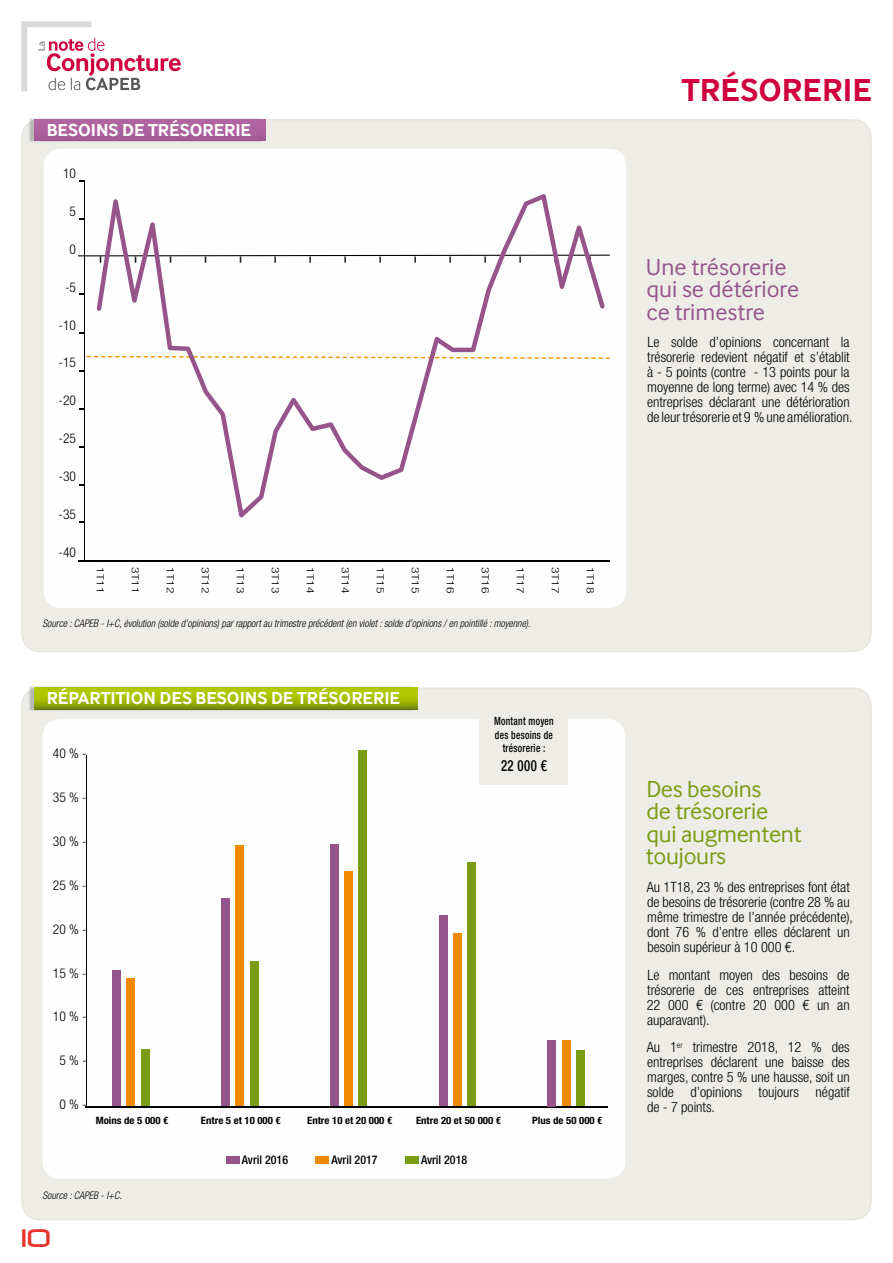
<style>
.page{position:relative;width:893px;height:1263px;background:#fff}
.page>*{position:absolute;margin:0;border:0;box-sizing:border-box;transform-origin:0 0}
.t1{font:700 33px "Inter Face";letter-spacing:.005em;color:#cf003d}
.t2{font:30px "Neuropol";color:#e5352c}
.t3{font:24px/22.5px "Inter Face";letter-spacing:-.01em;color:#7a9c13}
.t4{font:24px/22.5px "Inter Face";color:#96558a}
.t5{font:700 18px "Inter Face";color:#fff}
.t6{font:500 condensed 15.3px "Helvetica Neue LT Std";color:#000;scale:.83 1}
.t7{font:300 condensed 14.25px/15px "Helvetica Neue LT Std";color:#000}
.t8{font:300 condensed 13.5px "Helvetica Neue LT Std";color:#000}
.t9{font:500 condensed 12px "Helvetica Neue LT Std";color:#000}
.t10{font:500 condensed 11.25px/13.6px "Helvetica Neue LT Std";letter-spacing:.03em;color:#000;text-align:center;scale:.83 1}
.t11{font:italic 300 condensed 10.5px "Helvetica Neue LT Std";color:#000;scale:.95 1}
.t12{font:700 condensed 10.2px "Helvetica Neue LT Std";color:#000;scale:1.07 1}
.t13{font:300 condensed 10.2px "Helvetica Neue LT Std";letter-spacing:.03em;color:#000;scale:1.33 1}
.t14{font:900 condensed 8.7px "Helvetica Neue LT Std";color:#000;scale:2.25 1}
</style>
<div class="page">
<div style="left:21px;top:687px;width:851px;height:533px;background:#edece7"></div>
<div style="left:43px;top:719px;width:582px;height:459px;background:#fefefe;border-radius:17px"></div>
<div style="left:21px;top:119px;width:851px;height:533px;background:#edece7"></div>
<div style="left:44px;top:149px;width:582px;height:459px;background:#fefefe;border-radius:17px"></div>
<svg style="left:21px;top:21px;width:160px;height:70px"></svg>
<img style="left:28px;top:125px;width:234px;height:18px">
<img style="left:28px;top:119px;width:6px;height:6px">
<div style="left:34px;top:119px;width:231px;height:22px;background:linear-gradient(to right,#ab619c,#ab619c)"></div>
<img style="left:28px;top:693px;width:387px;height:18px">
<svg style="left:34px;top:687px;width:383px;height:22px;background:#a0b701"></svg>
<div style="left:480px;top:703px;width:88px;height:82px;background:#edece7"></div>
<hr style="left:84px;top:181px;width:1px;height:380px;background:#000">
<hr style="left:78px;top:560px;width:532px;height:1px;background:#000">
<svg style="left:78px;top:255px;width:532px;height:1px"></svg>
<svg style="left:87px;top:356px;width:523px;height:3px"></svg>
<svg style="left:97px;top:194px;width:508px;height:324px"></svg>
<hr style="left:86px;top:755px;width:1px;height:352px;background:#000">
<hr style="left:86px;top:1106px;width:522px;height:1px;background:#000">
<div style="left:112px;top:970px;width:9px;height:136px;background:#96558a"></div>
<div style="left:126px;top:978px;width:9px;height:128px;background:#f08a00"></div>
<div style="left:141px;top:1049px;width:9px;height:57px;background:#7a9c13"></div>
<div style="left:221px;top:898px;width:9px;height:208px;background:#96558a"></div>
<div style="left:235px;top:845px;width:9px;height:261px;background:#f08a00"></div>
<div style="left:250px;top:962px;width:8px;height:144px;background:#7a9c13"></div>
<div style="left:330px;top:844px;width:9px;height:262px;background:#96558a"></div>
<div style="left:344px;top:871px;width:9px;height:235px;background:#f08a00"></div>
<div style="left:358px;top:750px;width:9px;height:356px;background:#7a9c13"></div>
<div style="left:439px;top:916px;width:8px;height:190px;background:#96558a"></div>
<div style="left:453px;top:934px;width:9px;height:172px;background:#f08a00"></div>
<div style="left:467px;top:863px;width:9px;height:243px;background:#7a9c13"></div>
<div style="left:547px;top:1040px;width:9px;height:66px;background:#96558a"></div>
<div style="left:562px;top:1040px;width:9px;height:66px;background:#f08a00"></div>
<div style="left:576px;top:1050px;width:9px;height:56px;background:#7a9c13"></div>
<div style="left:226px;top:1156px;width:13px;height:8px;background:#96558a"></div>
<div style="left:316px;top:1156px;width:13px;height:8px;background:#f08a00"></div>
<div style="left:405px;top:1156px;width:14px;height:8px;background:#7a9c13"></div>
<p class="t5" style="left:47px;top:119px;width:206px">BESOINS DE TRÉSORERIE</p>
<p class="t8" style="left:63px;top:165px;width:14px">10</p>
<p class="t8" style="left:70px;top:203px;width:8px">5</p>
<p class="t8" style="left:70px;top:241px;width:8px">0</p>
<p class="t8" style="left:65px;top:279px;width:12px">-5</p>
<p class="t8" style="left:59px;top:317px;width:19px">-10</p>
<p class="t8" style="left:59px;top:355px;width:19px">-15</p>
<p class="t8" style="left:59px;top:393px;width:19px">-20</p>
<p class="t8" style="left:59px;top:431px;width:19px">-25</p>
<p class="t8" style="left:59px;top:469px;width:19px">-30</p>
<p class="t8" style="left:59px;top:507px;width:19px">-35</p>
<p class="t8" style="left:59px;top:545px;width:19px">-40</p>
<p class="t14" style="left:107px;top:256px;width:5px;rotate:90deg">-</p>
<p class="t14" style="left:142px;top:256px;width:5px;rotate:90deg">-</p>
<p class="t14" style="left:176px;top:256px;width:5px;rotate:90deg">-</p>
<p class="t14" style="left:211px;top:256px;width:5px;rotate:90deg">-</p>
<p class="t14" style="left:246px;top:256px;width:5px;rotate:90deg">-</p>
<p class="t14" style="left:281px;top:256px;width:5px;rotate:90deg">-</p>
<p class="t14" style="left:316px;top:256px;width:5px;rotate:90deg">-</p>
<p class="t14" style="left:351px;top:256px;width:5px;rotate:90deg">-</p>
<p class="t14" style="left:386px;top:256px;width:5px;rotate:90deg">-</p>
<p class="t14" style="left:421px;top:256px;width:5px;rotate:90deg">-</p>
<p class="t14" style="left:456px;top:256px;width:5px;rotate:90deg">-</p>
<p class="t14" style="left:491px;top:256px;width:5px;rotate:90deg">-</p>
<p class="t14" style="left:526px;top:256px;width:5px;rotate:90deg">-</p>
<p class="t14" style="left:561px;top:256px;width:5px;rotate:90deg">-</p>
<p class="t14" style="left:596px;top:256px;width:5px;rotate:90deg">-</p>
<p class="t13" style="left:106px;top:567px;width:22px;rotate:90deg">1T11</p>
<p class="t13" style="left:141px;top:567px;width:22px;rotate:90deg">3T11</p>
<p class="t13" style="left:176px;top:567px;width:22px;rotate:90deg">1T12</p>
<p class="t13" style="left:211px;top:567px;width:22px;rotate:90deg">3T12</p>
<p class="t13" style="left:246px;top:567px;width:22px;rotate:90deg">1T13</p>
<p class="t13" style="left:281px;top:567px;width:22px;rotate:90deg">3T13</p>
<p class="t13" style="left:316px;top:567px;width:22px;rotate:90deg">1T14</p>
<p class="t13" style="left:351px;top:567px;width:22px;rotate:90deg">3T14</p>
<p class="t13" style="left:386px;top:567px;width:22px;rotate:90deg">1T15</p>
<p class="t13" style="left:421px;top:567px;width:22px;rotate:90deg">3T15</p>
<p class="t13" style="left:456px;top:567px;width:22px;rotate:90deg">1T16</p>
<p class="t13" style="left:491px;top:567px;width:22px;rotate:90deg">3T16</p>
<p class="t13" style="left:526px;top:567px;width:22px;rotate:90deg">1T17</p>
<p class="t13" style="left:561px;top:567px;width:22px;rotate:90deg">3T17</p>
<p class="t13" style="left:596px;top:567px;width:22px;rotate:90deg">1T18</p>
<p class="t11" style="left:43px;top:618px;width:515px">Source : CAPEB - I+C, évolution (solde d’opinions) par rapport au trimestre précédent (en violet : solde d’opinions / en pointillé : moyenne).</p>
<p class="t5" style="left:47px;top:687px;width:355px">RÉPARTITION DES BESOINS DE TRÉSORERIE</p>
<p class="t8" style="left:53px;top:746px;width:35px">40 % -</p>
<p class="t8" style="left:53px;top:790px;width:35px">35 % -</p>
<p class="t8" style="left:53px;top:833px;width:35px">30 % -</p>
<p class="t8" style="left:53px;top:877px;width:35px">25 % -</p>
<p class="t8" style="left:53px;top:921px;width:35px">20 % -</p>
<p class="t8" style="left:53px;top:965px;width:35px">15 % -</p>
<p class="t8" style="left:53px;top:1009px;width:35px">10 % -</p>
<p class="t8" style="left:59px;top:1053px;width:29px">5 % -</p>
<p class="t8" style="left:59px;top:1096px;width:29px">0 % -</p>
<p class="t10" style="left:494px;top:714px;width:74px">Montant moyen des besoins de trésorerie :</p>
<p class="t6" style="left:501px;top:756px;width:57px">22 000 €</p>
<p class="t12" style="left:96px;top:1114px;width:69px">Moins de 5 000 €</p>
<p class="t12" style="left:201px;top:1114px;width:76px">Entre 5 et 10 000 €</p>
<p class="t12" style="left:307px;top:1114px;width:81px">Entre 10 et 20 000 €</p>
<p class="t12" style="left:416px;top:1114px;width:81px">Entre 20 et 50 000 €</p>
<p class="t12" style="left:532px;top:1114px;width:67px">Plus de 50 000 €</p>
<p class="t11" style="left:43px;top:1189px;width:85px">Source : CAPEB - I+C.</p>
<h2 class="t2" style="left:21px;top:1222px;width:31px">10</h2>
<p class="t9" style="left:242px;top:1152px;width:48px">Avril 2016</p>
<p class="t9" style="left:331px;top:1152px;width:48px">Avril 2017</p>
<p class="t9" style="left:421px;top:1152px;width:48px">Avril 2018</p>
<h1 class="t1" style="left:682px;top:70px;width:191px">TRÉSORERIE</h1>
<h3 class="t4" style="left:646px;top:255px;width:155px">Une trésorerie qui se détériore ce trimestre</h3>
<p class="t7" style="left:647px;top:335px;width:207px">Le solde d’opinions concernant la trésorerie redevient négatif et s’établit à - 5 points (contre - 13 points pour la moyenne de long terme) avec 14 % des entreprises déclarant une détérioration de leur trésorerie et 9 % une amélioration.</p>
<h3 class="t3" style="left:646px;top:777px;width:157px">Des besoins<br>de trésorerie qui augmentent toujours</h3>
<p class="t7" style="left:647px;top:879px;width:208px">Au 1T18, 23 % des entreprises font état de besoins de trésorerie (contre 28 % au même trimestre de l’année précédente), dont 76 % d’entre elles déclarent un besoin supérieur à 10 000 €.</p>
<p class="t7" style="left:647px;top:967px;width:205px;text-align:justify">Le montant moyen des besoins de trésorerie de ces entreprises atteint 22 000 € (contre 20 000 € un an auparavant).</p>
<p class="t7" style="left:647px;top:1040px;width:205px;text-align:justify">Au 1<sup>er</sup> trimestre 2018, 12 % des entreprises déclarent une baisse des marges, contre 5 % une hausse, soit un solde d’opinions toujours négatif de - 7 points.</p>
</div>
